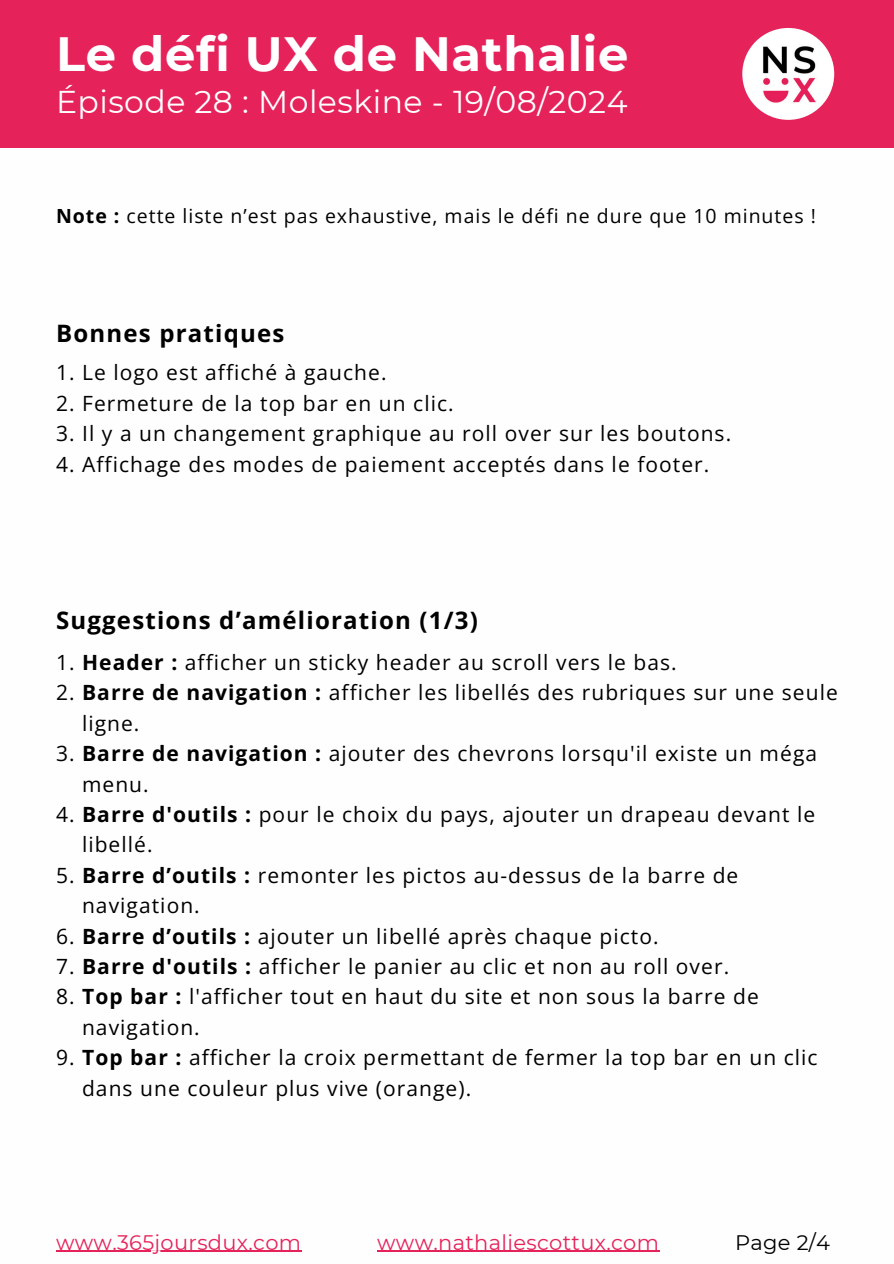
<style>
.page{position:relative;width:894px;height:1264px;background:#fff}
.page>*{position:absolute;margin:0;border:0;box-sizing:border-box;transform-origin:0 0}
.t1{font:700 48px "Montserrat";letter-spacing:.015em;color:#fff}
.t2{font:31.5px "Montserrat";letter-spacing:.015em;color:#fff}
.t3{font:700 24px "Open Sans";letter-spacing:.05em;color:#000}
.t4{font:21px "Open Sans";letter-spacing:.05em;color:#000}
.t5{font:21px "Montserrat";letter-spacing:.015em;color:#e6225a}
.t6{font:21px "Montserrat";color:#000}
.t7{font:19.5px "Open Sans";letter-spacing:.05em;color:#000}
.s1{font-weight:700}
</style>
<div class="page">
<div style="left:0;top:0;width:893px;height:148px;background:#e6225a"></div>
<img style="left:742px;top:28px;width:92px;height:92px;border-radius:50%">
<hr style="left:56px;top:1250px;width:245px;height:1px;background:#e6225a">
<hr style="left:377px;top:1250px;width:282px;height:1px;background:#e6225a">
<h2 class="t1" style="left:56px;top:25px;width:573px">Le défi UX de Nathalie</h2>
<h2 class="t2" style="left:56px;top:83px;width:573px">Épisode 28 : Moleskine - 19/08/2024</h2>
<p class="t7" style="left:56px;top:202px;width:761px"><span class="s1">Note :</span> cette liste n’est pas exhaustive, mais le défi ne dure que 10 minutes !</p>
<p class="t3" style="left:56px;top:316px;width:230px">Bonnes pratiques</p>
<p class="t4" style="left:56px;top:358px;width:332px">1. Le logo est affiché à gauche.</p>
<h2 class="t4" style="left:56px;top:388px;width:399px">2. Fermeture de la top bar en un clic.</h2>
<p class="t4" style="left:56px;top:419px;width:676px">3. Il y a un changement graphique au roll over sur les boutons.</p>
<p class="t4" style="left:56px;top:449px;width:654px">4. Affichage des modes de paiement acceptés dans le footer.</p>
<p class="t3" style="left:56px;top:603px;width:423px">Suggestions d’amélioration (1/3)</p>
<p class="t4" style="left:56px;top:647px;width:622px">1. <span class="s1">Header :</span> afficher un sticky header au scroll vers le bas.</p>
<p class="t4" style="left:56px;top:678px;width:783px">2. <span class="s1">Barre de navigation :</span> afficher les libellés des rubriques sur une seule</p>
<p class="t4" style="left:82px;top:708px;width:59px">ligne.</p>
<p class="t4" style="left:56px;top:738px;width:762px">3. <span class="s1">Barre de navigation :</span> ajouter des chevrons lorsqu'il existe un méga</p>
<p class="t4" style="left:82px;top:769px;width:68px">menu.</p>
<p class="t4" style="left:56px;top:799px;width:760px">4. <span class="s1">Barre d'outils :</span> pour le choix du pays, ajouter un drapeau devant le</p>
<p class="t4" style="left:82px;top:830px;width:72px">libellé.</p>
<p class="t4" style="left:56px;top:860px;width:683px">5. <span class="s1">Barre d’outils :</span> remonter les pictos au-dessus de la barre de</p>
<p class="t4" style="left:82px;top:890px;width:119px">navigation.</p>
<p class="t4" style="left:56px;top:921px;width:604px">6. <span class="s1">Barre d’outils :</span> ajouter un libellé après chaque picto.</p>
<p class="t4" style="left:56px;top:951px;width:674px">7. <span class="s1">Barre d'outils :</span> afficher le panier au clic et non au roll over.</p>
<p class="t4" style="left:56px;top:981px;width:704px">8. <span class="s1">Top bar :</span> l'afficher tout en haut du site et non sous la barre de</p>
<p class="t4" style="left:82px;top:1012px;width:119px">navigation.</p>
<p class="t4" style="left:56px;top:1042px;width:763px">9. <span class="s1">Top bar :</span> afficher la croix permettant de fermer la top bar en un clic</p>
<p class="t4" style="left:82px;top:1073px;width:390px">dans une couleur plus vive (orange).</p>
<p class="t5" style="left:56px;top:1229px;width:246px">www.365joursdux.com</p>
<p class="t5" style="left:377px;top:1229px;width:283px">www.nathaliescottux.com</p>
<p class="t6" style="left:734px;top:1229px;width:97px">Page 2/4</p>
</div>
